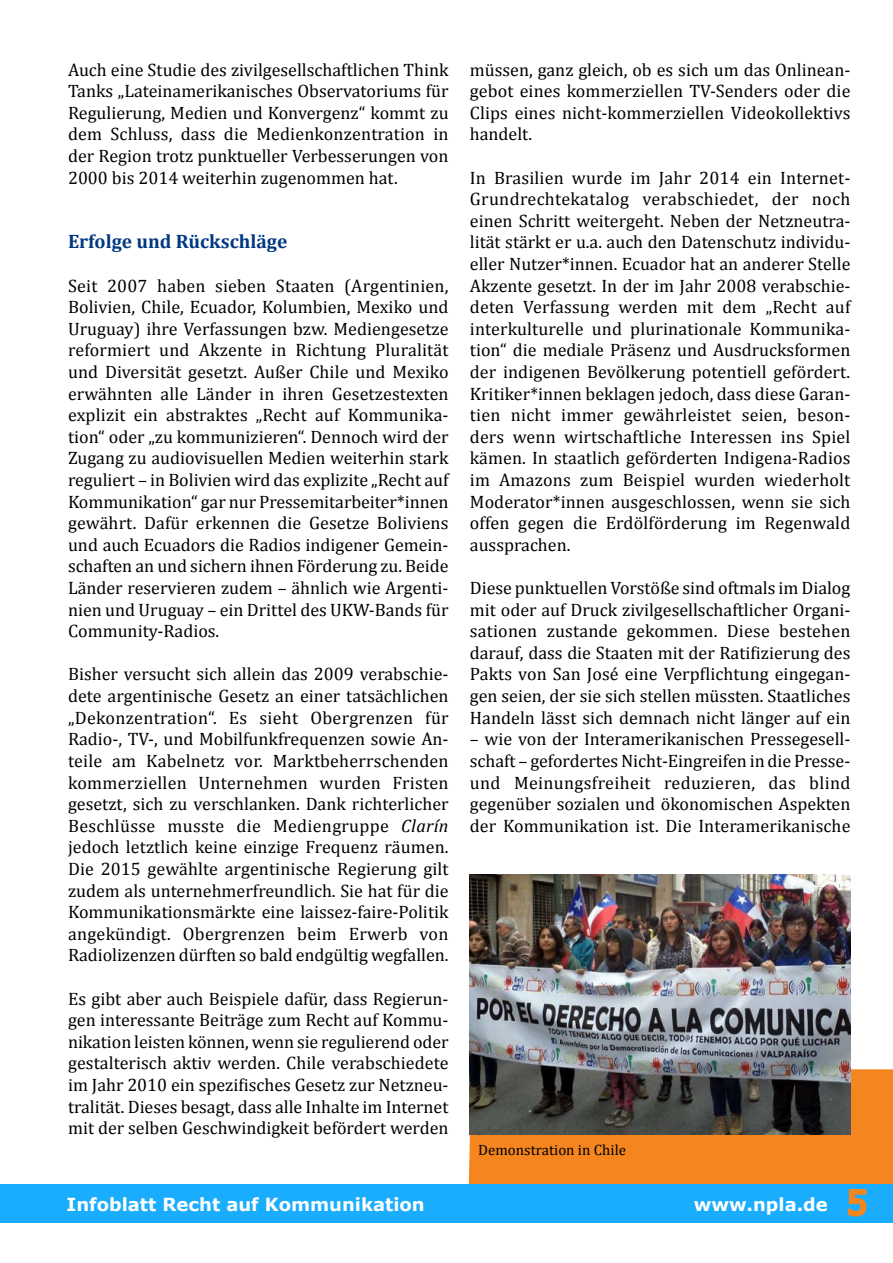
<style>
.page{position:relative;width:893px;height:1263px;background:#fff}
.page>*{position:absolute;margin:0;border:0;box-sizing:border-box;transform-origin:0 0}
.t1{font:700 19.5px "Cambria";color:#003882}
.t2{font:18px/21.6px "Cambria";color:#000;text-align:justify}
.t3{font:700 18px "Verdana";color:#fff}
.t4{font:15px "Cambria";color:#000}
.s1{font-style:italic}
.s2{font-weight:400;font-size:33px;color:#f4851f}
</style>
<div class="page">
<div style="left:469px;top:1069px;width:424px;height:115px;background:#f4851f"></div>
<img style="left:470px;top:875px;width:380px;height:259px">
<div style="left:0;top:1184px;width:893px;height:38px;background:#1aadfe"></div>
<svg style="left:847px;top:1189px;width:20px;height:28px"></svg>
<p class="t2" style="left:68px;top:59px;width:382px">Auch eine Studie des zivilgesellschaftlichen Think Tanks „Lateinamerikanisches Observatoriums für Regulierung, Medien und Konvergenz“ kommt zu dem Schluss, dass die Medienkonzentration in der Region trotz punktueller Verbesserungen von 2000 bis 2014 weiterhin zugenommen hat.</p>
<p class="t1" style="left:68px;top:228px;width:221px">Erfolge und Rückschläge</p>
<p class="t2" style="left:68px;top:275px;width:382px">Seit 2007 haben sieben Staaten (Argentinien, Bolivien, Chile, Ecuador, Kolumbien, Mexiko und Uruguay) ihre Verfassungen bzw. Mediengesetze reformiert und Akzente in Richtung Pluralität und Diversität gesetzt. Außer Chile und Mexiko erwähnten alle Länder in ihren Gesetzestexten explizit ein abstraktes „Recht auf Kommunika&shy;tion“ oder „zu kommunizieren“. Dennoch wird der Zugang zu audiovisuellen Medien weiterhin stark reguliert – in Bolivien wird das explizite „Recht auf Kommunikation“ gar nur Pressemitarbeiter*innen gewährt. Dafür erkennen die Gesetze Boliviens und auch Ecuadors die Radios indigener Gemein&shy;schaften an und sichern ihnen Förderung zu. Beide Länder reservieren zudem – ähnlich wie Argenti&shy;nien und Uruguay – ein Drittel des UKW-Bands für Community-Radios.</p>
<p class="t2" style="left:68px;top:663px;width:382px">Bisher versucht sich allein das 2009 verabschie&shy;dete argentinische Gesetz an einer tatsächlichen „Dekonzentration“. Es sieht Obergrenzen für Radio-, TV-, und Mobilfunkfrequenzen sowie An&shy;teile am Kabelnetz vor. Marktbeherrschenden kommerziellen Unternehmen wurden Fristen gesetzt, sich zu verschlanken. Dank richterlicher Beschlüsse musste die Mediengruppe <span class="s1">Clarín </span>jedoch letztlich keine einzige Frequenz räumen.<br>Die 2015 gewählte argentinische Regierung gilt zudem als unternehmerfreundlich. Sie hat für die Kommunikationsmärkte eine laissez-faire-Politik angekündigt. Obergrenzen beim Erwerb von Radiolizenzen dürften so bald endgültig wegfallen.</p>
<p class="t2" style="left:68px;top:987px;width:382px">Es gibt aber auch Beispiele dafür, dass Regierun&shy;gen interessante Beiträge zum Recht auf Kommu&shy;nikation leisten können, wenn sie regulierend oder gestalterisch aktiv werden. Chile verabschiedete im Jahr 2010 ein spezifisches Gesetz zur Netzneu&shy;tralität. Dieses besagt, dass alle Inhalte im Internet mit der selben Geschwindigkeit befördert werden</p>
<p class="t2" style="left:470px;top:59px;width:382px">müssen, ganz gleich, ob es sich um das Onlinean&shy;gebot eines kommerziellen TV-Senders oder die Clips eines nicht-kommerziellen Videokollektivs handelt.</p>
<p class="t2" style="left:470px;top:167px;width:382px">In Brasilien wurde im Jahr 2014 ein Internet-Grundrechtekatalog verabschiedet, der noch einen Schritt weitergeht. Neben der Netzneutra&shy;lität stärkt er u.a. auch den Datenschutz individu&shy;eller Nutzer*innen. Ecuador hat an anderer Stelle Akzente gesetzt. In der im Jahr 2008 verabschie&shy;deten Verfassung werden mit dem „Recht auf interkulturelle und plurinationale Kommunika&shy;tion“ die mediale Präsenz und Ausdrucksformen der indigenen Bevölkerung potentiell gefördert.<br>Kritiker*innen beklagen jedoch, dass diese Garan&shy;tien nicht immer gewährleistet seien, beson&shy;ders wenn wirtschaftliche Interessen ins Spiel kämen. In staatlich geförderten Indigena-Radios im Amazons zum Beispiel wurden wiederholt Moderator*innen ausgeschlossen, wenn sie sich offen gegen die Erdölförderung im Regenwald aussprachen.</p>
<p class="t2" style="left:470px;top:577px;width:382px">Diese punktuellen Vorstöße sind oftmals im Dialog mit oder auf Druck zivilgesellschaftlicher Organi&shy;sationen zustande gekommen. Diese bestehen darauf, dass die Staaten mit der Ratifizierung des Pakts von San José eine Verpflichtung eingegan&shy;gen seien, der sie sich stellen müssten. Staatliches Handeln lässt sich demnach nicht länger auf ein</p>
<p class="t2" style="left:470px;top:728px;width:382px">– wie von der Interamerikanischen Pressegesell&shy;schaft – gefordertes Nicht-Eingreifen in die Presse&shy;und Meinungsfreiheit reduzieren, das blind gegenüber sozialen und ökonomischen Aspekten der Kommunikation ist. Die Interamerikanische</p>
<p class="t4" style="left:478px;top:1141px;width:149px">Demonstration in Chile</p>
<p class="t3" style="left:67px;top:1192px;width:360px">Infoblatt Recht auf Kommunikation</p>
<p class="t3" style="left:694px;top:1192px;width:175px">www.npla.de <span class="s2">5</span></p>
</div>
